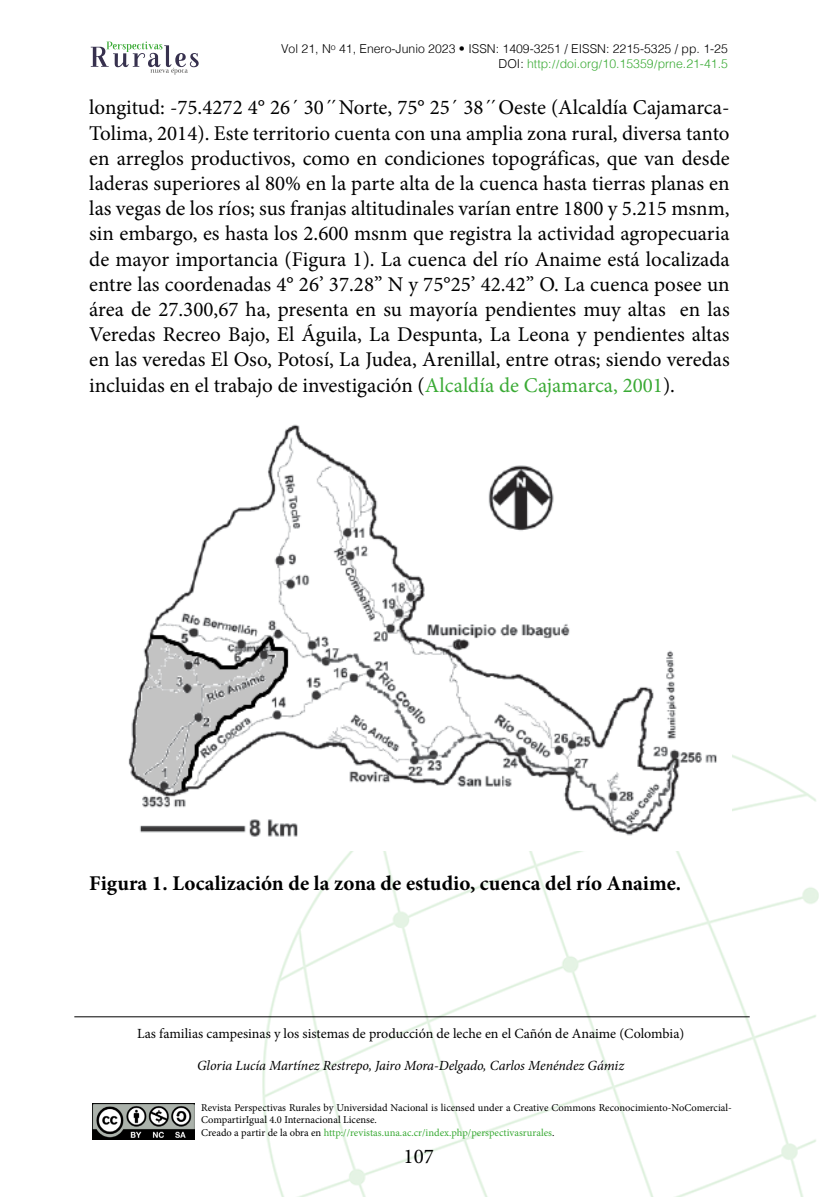
<style>
.page{position:relative;width:819px;height:1197px;background:#fff}
.page>*{position:absolute;margin:0;border:0;box-sizing:border-box;transform-origin:0 0}
.t1{font:21px/25.2px "Minion Pro";color:#000;text-align:justify}
.t2{font:700 21px "Minion Pro";color:#000}
.t3{font:14px "Minion Pro";color:#000}
.t4{font:italic 14px "Minion Pro";letter-spacing:-.005em;color:#000}
.t5{font:300 12.25px/14.7px "Helvetica";color:#000;text-align:right}
.t6{font:10.5px/12.6px "Minion Pro";color:#000}
.s1{color:#3aaa35}
.s2{font-family:"Minion Pro";font-weight:400;color:#3aaa35}
</style>
<div class="page">
<img style="left:263px;top:755px;width:556px;height:442px">
<svg style="left:91px;top:42px;width:108px;height:33px"></svg>
<img style="left:92px;top:1103px;width:103px;height:36px">
<hr style="left:74px;top:1017px;width:676px;height:1px;background:#000">
<img style="left:128px;top:424px;width:604px;height:426px">
<p class="t5" style="left:281px;top:41px;width:448px">Vol 21, N<sup>o</sup> 41, Enero-Junio 2023 • ISSN: 1409-3251 / EISSN: 2215-5325 / pp. 1-25<br>DOI: <span class="s1">http:</span><span class="s2">//</span><span class="s1">doi.org</span><span class="s2">/</span><span class="s1">10.15359</span><span class="s2">/</span><span class="s1">prne.21-41.5</span></p>
<p class="t1" style="left:89px;top:95px;width:642px">longitud: -75.4272 4° 26´ 30´´ Norte, 75° 25´ 38´´ Oeste (Alcaldía Cajamarca-Tolima, 2014). Este territorio cuenta con una amplia zona rural, diversa tanto en arreglos productivos, como en condiciones topográficas, que van desde laderas superiores al 80% en la parte alta de la cuenca hasta tierras planas en las vegas de los ríos; sus franjas altitudinales varían entre 1800 y 5.215 msnm, sin embargo, es hasta los 2.600 msnm que registra la actividad agropecuaria de mayor importancia (Figura 1). La cuenca del río Anaime está localizada entre las coordenadas 4° 26’ 37.28” N y 75°25’ 42.42” O. La cuenca posee un área de 27.300,67 ha, presenta en su mayoría pendientes muy altas en las Veredas Recreo Bajo, El Águila, La Despunta, La Leona y pendientes altas en las veredas El Oso, Potosí, La Judea, Arenillal, entre otras; siendo veredas incluidas en el trabajo de investigación (<span class="s1">Alcaldía de Cajamarca, 2001</span>).</p>
<p class="t2" style="left:89px;top:868px;width:593px">Figura 1. Localización de la zona de estudio, cuenca del río Anaime.</p>
<p class="t3" style="left:137px;top:1024px;width:549px">Las familias campesinas y los sistemas de producción de leche en el Cañón de Anaime (Colombia)</p>
<p class="t4" style="left:197px;top:1056px;width:429px">Gloria Lucía Martínez Restrepo, Jairo Mora-Delgado, Carlos Menéndez Gámiz</p>
<p class="t6" style="left:201px;top:1101px;width:532px">Revista Perspectivas Rurales by Universidad Nacional is licensed under a Creative Commons Reconocimiento-NoComercial-<br>CompartirIgual 4.0 Internacional License.<br>Creado a partir de la obra en <span class="s1">http://revistas.una.ac.cr/index.php/perspectivasrurales</span>.</p>
<p class="t1" style="left:404px;top:1144px;width:32px">107</p>
</div>
